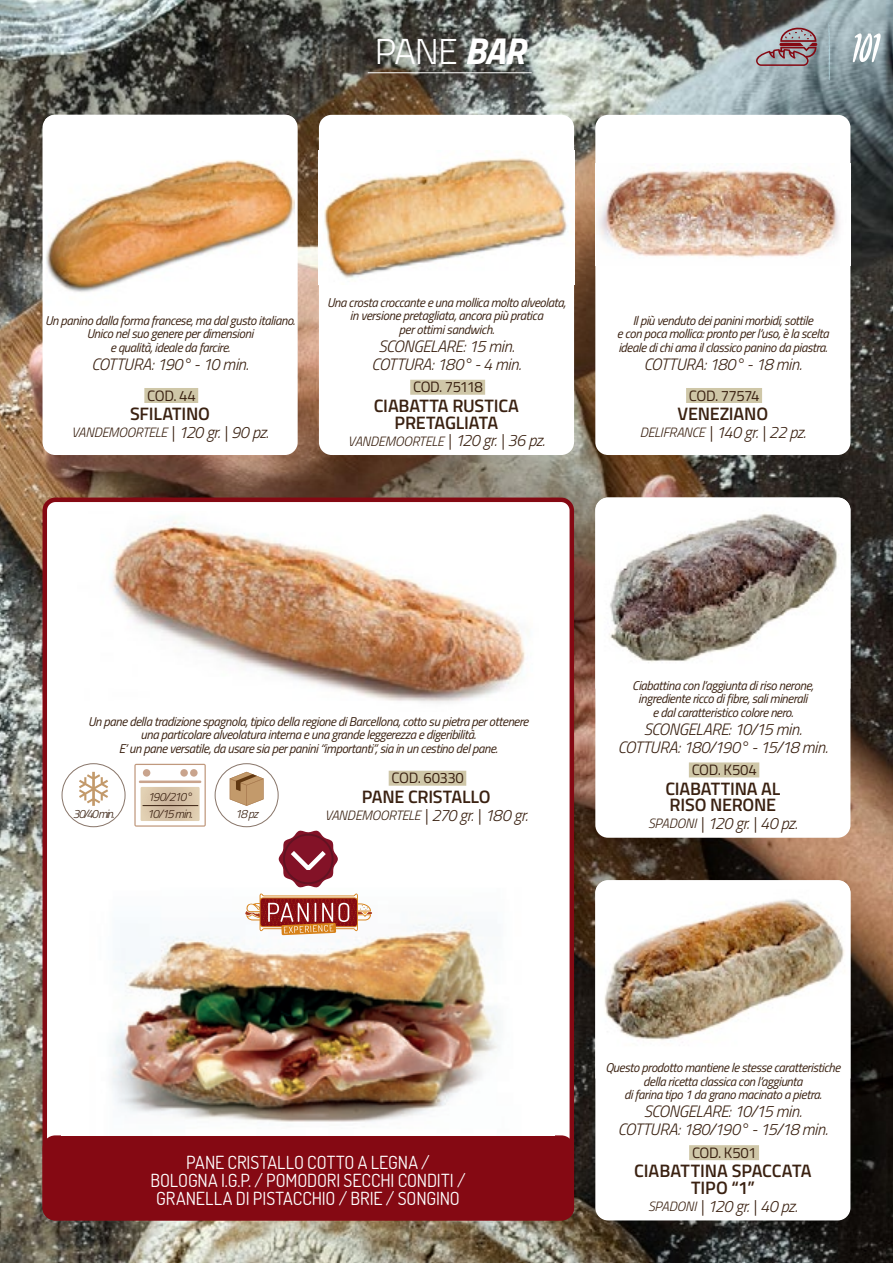
<style>
.page{position:relative;width:893px;height:1263px;background:#fff}
.page>*{position:absolute;margin:0;border:0;box-sizing:border-box;transform-origin:0 0}
.t1{font:60px "Cheddar Jack";color:#fff}
.t2{font:300 36px "Titillium Web";color:#fff}
.t3{font:600 18px/16.5px "Titillium Web";letter-spacing:-.01em;color:#3a2111;text-align:center}
.t4{font:200 18px/18px "Dosis";letter-spacing:-.005em;color:#fff;text-align:center}
.t5{font:italic 300 16.5px/18px "Titillium Web";letter-spacing:-.025em;color:#3a2111;text-align:center}
.t6{font:15px "Titillium Web";letter-spacing:-.04em;color:#3a2111}
.t7{font:italic 300 13.5px "Titillium Web";letter-spacing:-.02em;color:#3a2111}
.t8{font:italic 12.75px/13.5px "Titillium Web";letter-spacing:-.03em;color:#3a2111;text-align:center}
.t9{font:italic 300 12px "Titillium Web";letter-spacing:-.1em;color:#3a2111}
.s1{font-weight:700;font-style:italic;font-size:37.5px}
.s2{font-size:16.5px}
.s3{font-size:13.5px}
</style>
<div class="page">
<img style="left:0;top:0;width:893px;height:1263px">
<div style="left:595px;top:880px;width:255px;height:340px;background:#fff;border-radius:13px"></div>
<img style="left:595px;top:880px;width:255px;height:198px">
<div style="left:595px;top:497px;width:255px;height:341px;background:#fff;border-radius:13px"></div>
<img style="left:595px;top:497px;width:255px;height:192px">
<div style="left:43px;top:115px;width:255px;height:340px;background:#fff;border-radius:13px"></div>
<img style="left:45px;top:115px;width:250px;height:178px">
<div style="left:319px;top:115px;width:255px;height:340px;background:#fff;border-radius:13px"></div>
<img style="left:324px;top:158px;width:244px;height:122px">
<div style="left:595px;top:115px;width:255px;height:340px;background:#fff;border-radius:13px"></div>
<img style="left:598px;top:168px;width:242px;height:90px">
<div style="left:45px;top:500px;width:527px;height:718px;background:#fff;border-radius:11px"></div>
<div style="left:43px;top:497px;width:531px;height:723px;border:4px solid #850913;border-radius:11px"></div>
<div style="left:43px;top:1135px;width:531px;height:85px;background:#850913;border-radius:13px"></div>
<img style="left:112px;top:917px;width:387px;height:205px">
<svg style="left:244px;top:830px;width:128px;height:105px"></svg>
<svg style="left:134px;top:764px;width:72px;height:63px"></svg>
<hr style="left:139px;top:780px;width:62px;height:3px;background:#c9a48d">
<svg style="left:230px;top:772px;width:34px;height:34px"></svg>
<div style="left:215px;top:763px;width:64px;height:64px;border:1px solid #887569;border-radius:50%"></div>
<svg style="left:79px;top:772px;width:29px;height:34px"></svg>
<div style="left:62px;top:763px;width:63px;height:64px;border:1px solid #887569;border-radius:50%"></div>
<div style="left:389px;top:771px;width:77px;height:15px;background:#cfc7a8"></div>
<div style="left:144px;top:388px;width:54px;height:15px;background:#cfc7a8"></div>
<img style="left:110px;top:520px;width:418px;height:183px">
<hr style="left:368px;top:72px;width:164px;height:1px;background:#fff">
<div style="left:410px;top:380px;width:75px;height:15px;background:#cfc7a8"></div>
<div style="left:689px;top:762px;width:70px;height:15px;background:#cfc7a8"></div>
<div style="left:689px;top:1145px;width:70px;height:15px;background:#cfc7a8"></div>
<div style="left:686px;top:388px;width:76px;height:15px;background:#cfc7a8"></div>
<svg style="left:828px;top:13px;width:2px;height:69px"></svg>
<svg style="left:756px;top:28px;width:61px;height:38px;background:#9c8b91"></svg>
<h2 class="t2" style="left:375px;top:25px;width:152px">PANE <span class="s1">BAR</span></h2>
<h1 class="t1" style="left:853px;top:13px;width:30px">101</h1>
<p class="t8" style="left:45px;top:313px;width:252px">Un panino dalla forma francese, ma dal gusto italiano.<br>Unico nel suo genere per dimensioni<br>e qualità, ideale da farcire.</p>
<p class="t5" style="left:91px;top:354px;width:159px">COTTURA: 190° - 10 min.</p>
<p class="t6" style="left:147px;top:384px;width:50px">COD. 44</p>
<h3 class="t3" style="left:130px;top:405px;width:81px">SFILATINO</h3>
<p class="t7" style="left:71px;top:423px;width:199px">VANDEMOORTELE <span class="s2">| 120 gr. | 90 pz.</span></p>
<p class="t8" style="left:327px;top:295px;width:240px">Una crosta croccante e una mollica molto alveolata, in versione pretagliata, ancora più pratica<br>per ottimi sandwich.</p>
<p class="t5" style="left:372px;top:336px;width:151px">SCONGELARE: 15 min.<br>COTTURA: 180° - 4 min.</p>
<p class="t6" style="left:413px;top:376px;width:71px">COD. 75118</p>
<h3 class="t3" style="left:374px;top:396px;width:147px">CIABATTA RUSTICA<br>PRETAGLIATA</h3>
<p class="t7" style="left:348px;top:431px;width:199px">VANDEMOORTELE <span class="s2">| 120 gr. | 36 pz.</span></p>
<p class="t8" style="left:617px;top:313px;width:213px">Il più venduto dei panini morbidi, sottile<br>e con poca mollica: pronto per l’uso, è la scelta ideale di chi ama il classico panino da piastra.</p>
<p class="t5" style="left:644px;top:354px;width:159px">COTTURA: 180° - 18 min.</p>
<p class="t6" style="left:689px;top:384px;width:72px">COD. 77574</p>
<h3 class="t3" style="left:678px;top:405px;width:92px">VENEZIANO</h3>
<p class="t5" style="left:640px;top:423px;width:168px"><span class="s3">DELIFRANCE</span> | 140 gr. | 22 pz.</p>
<p class="t8" style="left:88px;top:714px;width:442px">Un pane della tradizione spagnola, tipico della regione di Barcellona, cotto su pietra per ottenere una particolare alveolatura interna e una grande leggerezza e digeribilità.<br>E’ un pane versatile, da usare sia per panini “importanti”, sia in un cestino del pane.</p>
<p class="t9" style="left:148px;top:788px;width:46px">190/210°</p>
<p class="t9" style="left:73px;top:805px;width:43px">30/40 min.</p>
<p class="t9" style="left:147px;top:805px;width:47px">10/15 min.</p>
<p class="t9" style="left:235px;top:805px;width:25px">18 pz</p>
<p class="t6" style="left:392px;top:767px;width:74px">COD. 60330</p>
<h3 class="t3" style="left:362px;top:787px;width:130px">PANE CRISTALLO</h3>
<p class="t5" style="left:325px;top:805px;width:205px"><span class="s3">VANDEMOORTELE</span> | 270 gr. | 180 gr.</p>
<p class="t8" style="left:632px;top:678px;width:183px">Ciabattina con l’aggiunta di riso nerone, ingrediente ricco di fibre, sali minerali<br>e dal caratteristico colore nero.</p>
<p class="t5" style="left:618px;top:719px;width:212px">SCONGELARE: 10/15 min.<br>COTTURA: 180/190° - 15/18 min.</p>
<p class="t6" style="left:692px;top:759px;width:67px">COD. K504</p>
<h3 class="t3" style="left:665px;top:779px;width:117px;text-align:left">CIABATTINA AL<br>RISO NERONE</h3>
<p class="t5" style="left:648px;top:814px;width:151px"><span class="s3">SPADONI</span> | 120 gr. | 40 pz.</p>
<h3 class="t4" style="left:151px;top:1153px;width:317px">PANE CRISTALLO COTTO A LEGNA /<br>BOLOGNA I.G.P. / POMODORI SECCHI CONDITI /<br>GRANELLA DI PISTACCHIO / BRIE / SONGINO</h3>
<p class="t8" style="left:605px;top:1060px;width:237px">Questo prodotto mantiene le stesse caratteristiche della ricetta classica con l’aggiunta<br>di farina tipo 1 da grano macinato a pietra.</p>
<p class="t5" style="left:618px;top:1102px;width:212px">SCONGELARE: 10/15 min.<br>COTTURA: 180/190° - 15/18 min.</p>
<p class="t6" style="left:692px;top:1142px;width:66px">COD. K501</p>
<h3 class="t3" style="left:634px;top:1162px;width:179px">CIABATTINA SPACCATA<br>TIPO “1”</h3>
<p class="t5" style="left:648px;top:1196px;width:151px"><span class="s3">SPADONI</span> | 120 gr. | 40 pz.</p>
</div>
